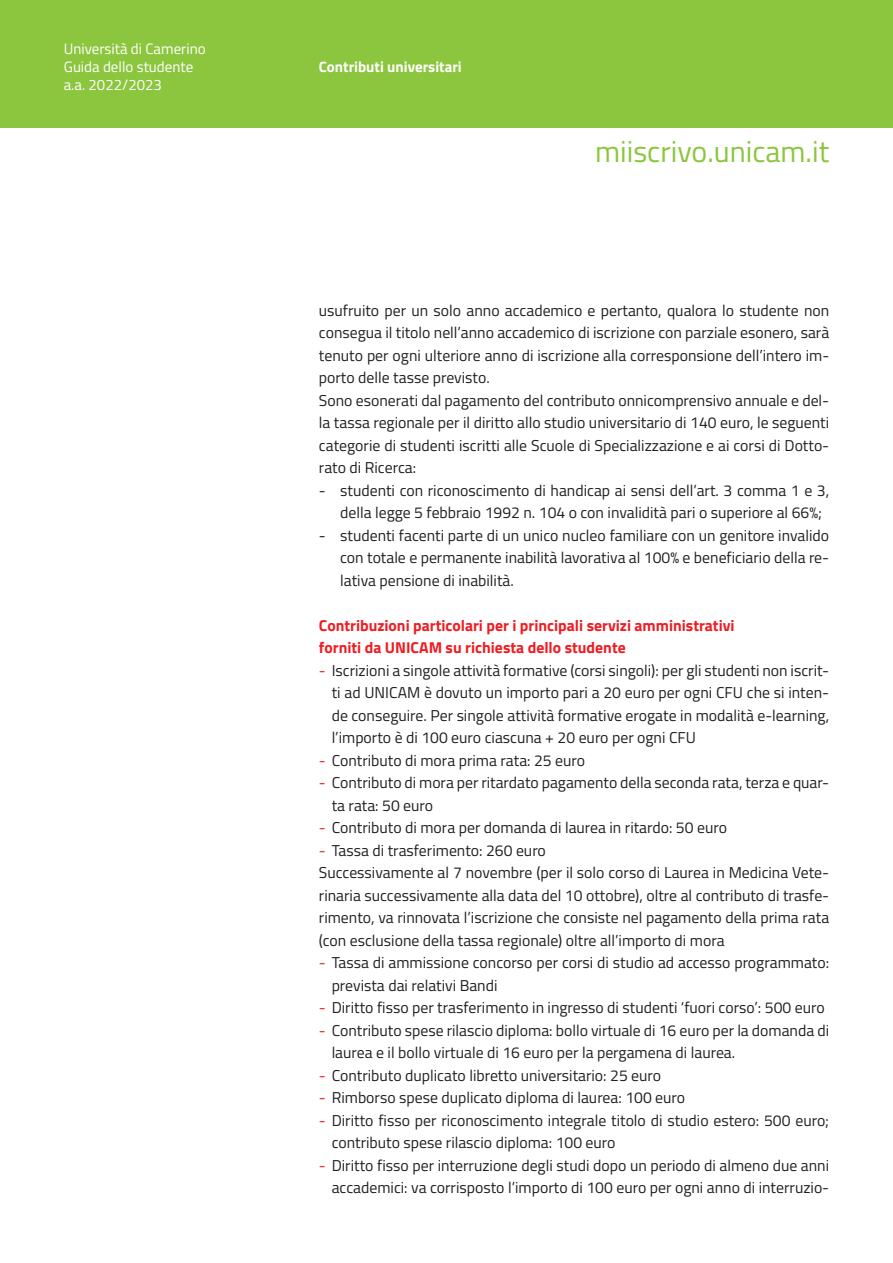
<style>
.page{position:relative;width:893px;height:1263px;background:#fff}
.page>*{position:absolute;margin:0;border:0;box-sizing:border-box;transform-origin:0 0}
.t1{font:30px "Titillium Web";color:#8bc63e}
.t2{font:15.75px/22.5px "Titillium Web";color:#231f20;text-align:justify}
.t3{font:700 15.75px "Titillium Web";color:#ee1d23}
.t4{font:15px "Titillium Web";color:#fff}
.t5{font:700 15px "Titillium Web";color:#fff}
.s1{color:#ee1d23}
</style>
<div class="page">
<div style="left:0;top:0;width:893px;height:128px;background:#8bc63e"></div>
<p class="t4" style="left:64px;top:38px;width:143px">Università di Camerino</p>
<p class="t4" style="left:64px;top:56px;width:131px">Guida dello studente</p>
<p class="t4" style="left:64px;top:74px;width:100px">a.a. 2022/2023</p>
<p class="t5" style="left:319px;top:56px;width:144px">Contributi universitari</p>
<p class="t1" style="left:595px;top:129px;width:236px">miiscrivo.unicam.it</p>
<p class="t2" style="left:319px;top:298px;width:512px">usufruito per un solo anno accademico e pertanto, qualora lo studente non consegua il titolo nell’anno accademico di iscrizione con parziale esonero, sarà tenuto per ogni ulteriore anno di iscrizione alla corresponsione dell’intero im&shy;porto delle tasse previsto.</p>
<p class="t2" style="left:319px;top:388px;width:512px">Sono esonerati dal pagamento del contributo onnicomprensivo annuale e del&shy;la tassa regionale per il diritto allo studio universitario di 140 euro, le seguenti categorie di studenti iscritti alle Scuole di Specializzazione e ai corsi di Dotto&shy;rato di Ricerca:</p>
<p class="t2" style="left:340px;top:478px;width:491px;text-indent:-21px">- studenti con riconoscimento di handicap ai sensi dell’art. 3 comma 1 e 3, della legge 5 febbraio 1992 n. 104 o con invalidità pari o superiore al 66%;</p>
<p class="t2" style="left:340px;top:523px;width:490px;text-indent:-21px">- studenti facenti parte di un unico nucleo familiare con un genitore invalido con totale e permanente inabilità lavorativa al 100% e beneficiario della re&shy;lativa pensione di inabilità.</p>
<p class="t3" style="left:319px;top:613px;width:417px">Contribuzioni particolari per i principali servizi amministrativi</p>
<p class="t3" style="left:319px;top:635px;width:308px">forniti da UNICAM su richiesta dello studente</p>
<p class="t2" style="left:332px;top:658px;width:499px;text-indent:-13px"><span class="s1">-</span> Iscrizioni a singole attività formative (corsi singoli): per gli studenti non iscrit&shy;ti ad UNICAM è dovuto un importo pari a 20 euro per ogni CFU che si inten&shy;de conseguire. Per singole attività formative erogate in modalità e-learning, l’importo è di 100 euro ciascuna + 20 euro per ogni CFU</p>
<p class="t2" style="left:319px;top:748px;width:268px"><span class="s1">-</span> Contributo di mora prima rata: 25 euro</p>
<p class="t2" style="left:332px;top:770px;width:499px;text-indent:-13px"><span class="s1">-</span> Contributo di mora per ritardato pagamento della seconda rata, terza e quar&shy;ta rata: 50 euro</p>
<p class="t2" style="left:319px;top:815px;width:410px"><span class="s1">-</span> Contributo di mora per domanda di laurea in ritardo: 50 euro</p>
<p class="t2" style="left:319px;top:838px;width:229px"><span class="s1">-</span> Tassa di trasferimento: 260 euro</p>
<p class="t2" style="left:319px;top:860px;width:512px">Successivamente al 7 novembre (per il solo corso di Laurea in Medicina Vete&shy;rinaria successivamente alla data del 10 ottobre), oltre al contributo di trasfe&shy;rimento, va rinnovata l’iscrizione che consiste nel pagamento della prima rata (con esclusione della tassa regionale) oltre all’importo di mora</p>
<p class="t2" style="left:332px;top:950px;width:499px;text-indent:-13px"><span class="s1">-</span> Tassa di ammissione concorso per corsi di studio ad accesso programmato: prevista dai relativi Bandi</p>
<p class="t2" style="left:319px;top:995px;width:507px"><span class="s1">-</span> Diritto fisso per trasferimento in ingresso di studenti ‘fuori corso’: 500 euro</p>
<p class="t2" style="left:332px;top:1018px;width:499px;text-indent:-13px"><span class="s1">-</span> Contributo spese rilascio diploma: bollo virtuale di 16 euro per la domanda di laurea e il bollo virtuale di 16 euro per la pergamena di laurea.</p>
<p class="t2" style="left:319px;top:1063px;width:344px"><span class="s1">-</span> Contributo duplicato libretto universitario: 25 euro</p>
<p class="t2" style="left:319px;top:1085px;width:368px"><span class="s1">-</span> Rimborso spese duplicato diploma di laurea: 100 euro</p>
<p class="t2" style="left:332px;top:1108px;width:499px;text-indent:-13px"><span class="s1">-</span> Diritto fisso per riconoscimento integrale titolo di studio estero: 500 euro; contributo spese rilascio diploma: 100 euro</p>
<p class="t2" style="left:319px;top:1153px;width:512px;text-align:right"><span class="s1">-</span> Diritto fisso per interruzione degli studi dopo un periodo di almeno due anni accademici: va corrisposto l’importo di 100 euro per ogni anno di interruzio-</p>
</div>
